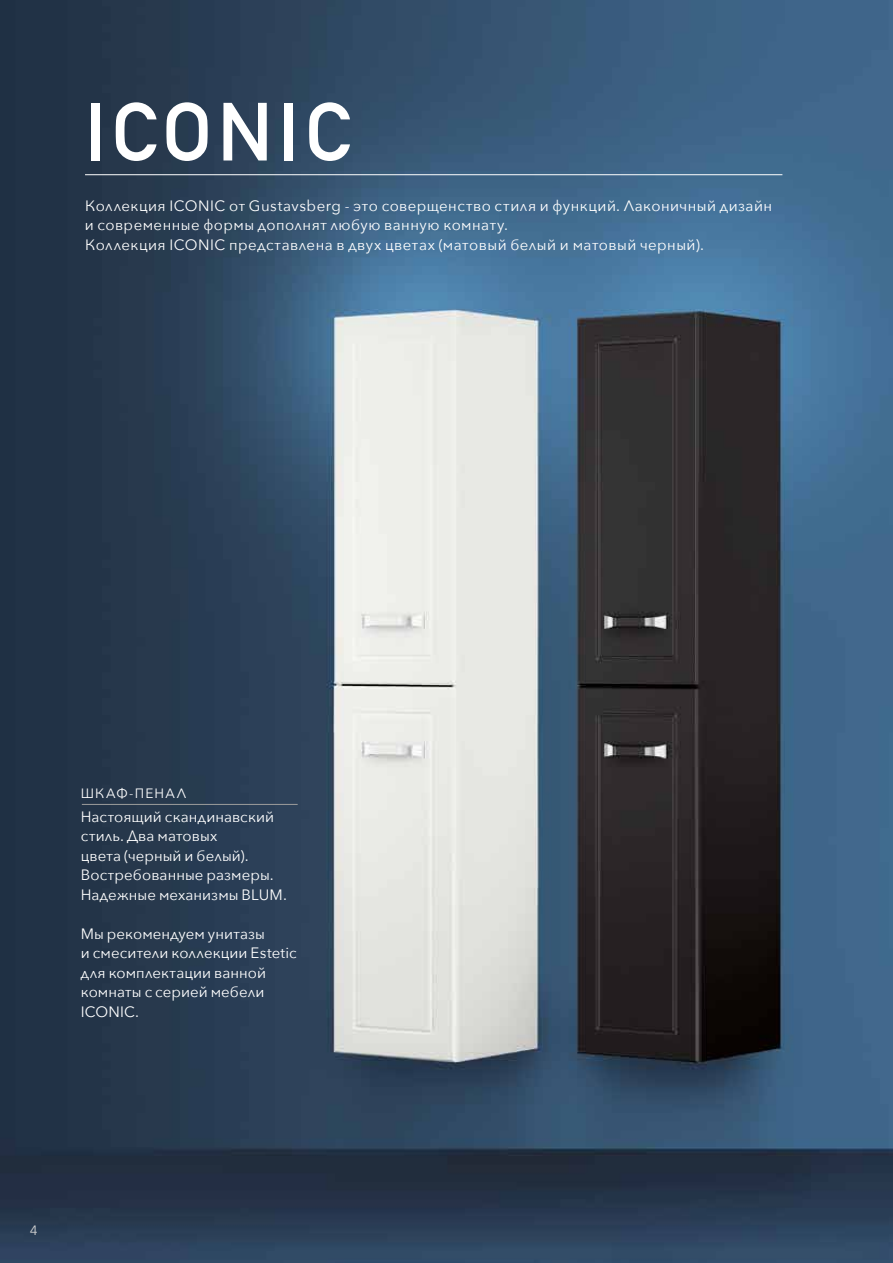
<style>
.page{position:relative;width:893px;height:1263px;background:#fff}
.page>*{position:absolute;margin:0;border:0;box-sizing:border-box;transform-origin:0 0}
.t1{font:81px "DIN Mittelschrift Alternate";letter-spacing:.07em;color:#fff}
.t2{font:15px/19.5px "Avenir Next";letter-spacing:.02em;color:#fff}
.t3{font:13.5px "Avenir Next";letter-spacing:.08em;color:#fff}
.t4{font:13.5px "Avenir Next";color:#d0d0d0}
</style>
<div class="page">
<img style="left:0;top:0;width:893px;height:1263px">
<hr style="left:85px;top:174px;width:697px;height:1px;background:#fff">
<hr style="left:82px;top:804px;width:216px;height:1px;background:#9d9d9c">
<h1 class="t1" style="left:85px;top:85px;width:267px">ICONIC</h1>
<p class="t2" style="left:85px;top:195px;width:689px">Коллекция ICONIC от Gustavsberg - это соверщенство стиля и функций. Лаконичный дизайн и современные формы дополнят любую ванную комнату.<br>Коллекция ICONIC представлена в двух цветах (матовый белый и матовый черный).</p>
<p class="t3" style="left:81px;top:782px;width:107px">ШКАФ-ПЕНАЛ</p>
<p class="t2" style="left:81px;top:806px;width:208px">Настоящий скандинавский стиль. Два матовых<br>цвета (черный и белый).<br>Востребованные размеры.<br>Надежные механизмы BLUM.</p>
<p class="t2" style="left:81px;top:923px;width:217px">Мы рекомендуем унитазы<br>и смесители коллекции Estetic для комплектации ванной комнаты с серией мебели<br>ICONIC.</p>
<p class="t4" style="left:30px;top:1219px;width:9px">4</p>
</div>
